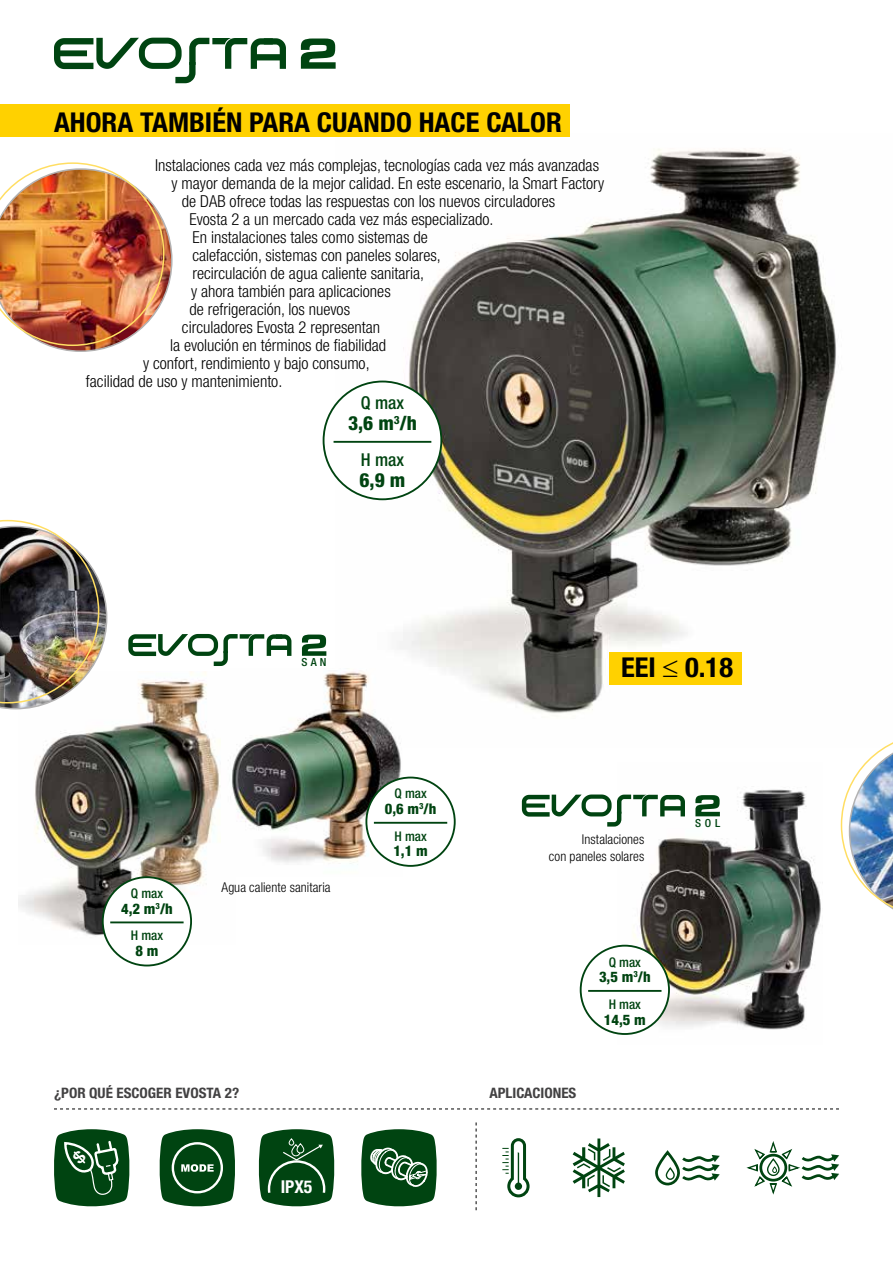
<style>
.page{position:relative;width:893px;height:1263px;background:#fff}
.page>*{position:absolute;margin:0;border:0;box-sizing:border-box;transform-origin:0 0}
.t1{font:700 condensed 27.3px "Helvetica Neue LT";color:#000;scale:1.04 1}
.t2{font:800 condensed 19.5px "Helvetica Neue LT";color:#041}
.t3{font:500 condensed 17.7px "Helvetica Neue LT";color:#041}
.t4{font:700 condensed 17.7px "Helvetica Neue LT";color:#fff}
.t5{font:300 condensed 16.5px "Helvetica Neue LT";color:#000}
.t6{font:800 condensed 14.7px "Helvetica Neue LT";color:#041}
.t7{font:700 condensed 14.4px "Helvetica Neue LT";color:#424142;scale:1.04 1}
.t8{font:300 condensed 13.5px/16.5px "Helvetica Neue LT";letter-spacing:.005em;color:#000;text-align:right}
.t9{font:500 condensed 13.35px "Helvetica Neue LT";color:#041}
.t10{font:500 condensed 11.1px "Helvetica Neue LT";letter-spacing:.3em;color:#041;scale:1.04 1}
</style>
<div class="page">
<img style="left:617px;top:789px;width:204px;height:246px">
<img style="left:19px;top:672px;width:202px;height:273px">
<img style="left:336px;top:149px;width:500px;height:565px">
<div style="left:0;top:104px;width:570px;height:33px;background:#ffd100"></div>
<img style="left:0;top:162px;width:173px;height:190px">
<svg style="left:54px;top:38px;width:232px;height:45px"></svg>
<svg style="left:301px;top:39px;width:35px;height:30px"></svg>
<img style="left:228px;top:668px;width:175px;height:199px">
<svg style="left:522px;top:794px;width:163px;height:32px"></svg>
<svg style="left:695px;top:795px;width:25px;height:21px"></svg>
<svg style="left:128px;top:634px;width:163px;height:32px"></svg>
<svg style="left:302px;top:634px;width:24px;height:22px"></svg>
<img style="left:0;top:520px;width:107px;height:189px">
<img style="left:841px;top:742px;width:52px;height:168px">
<div style="left:324px;top:381px;width:117px;height:118px;background:#fff;border-radius:50%"></div>
<div style="left:323px;top:381px;width:119px;height:119px;border:2px solid #041;border-radius:50%"></div>
<hr style="left:334px;top:441px;width:97px;height:2px;background:#041">
<div style="left:581px;top:946px;width:88px;height:88px;background:#fff;border-radius:50%"></div>
<div style="left:580px;top:945px;width:90px;height:90px;border:2px solid #041;border-radius:50%"></div>
<hr style="left:588px;top:990px;width:73px;height:2px;background:#041">
<div style="left:366px;top:777px;width:89px;height:89px;background:#fff;border-radius:50%"></div>
<div style="left:365px;top:777px;width:91px;height:90px;border:2px solid #041;border-radius:50%"></div>
<hr style="left:374px;top:822px;width:73px;height:2px;background:#041">
<div style="left:103px;top:877px;width:88px;height:88px;background:#fff;border-radius:50%"></div>
<div style="left:102px;top:876px;width:90px;height:90px;border:2px solid #041;border-radius:50%"></div>
<hr style="left:110px;top:921px;width:74px;height:2px;background:#041">
<div style="left:609px;top:652px;width:133px;height:32px;background:#ffd100"></div>
<svg style="left:54px;top:1108px;width:785px;height:102px"></svg>
<h1 class="t1" style="left:54px;top:105px;width:490px">AHORA TAMBIÉN PARA CUANDO HACE CALOR</h1>
<p class="t5" style="left:155px;top:156px;width:446px">Instalaciones cada vez más complejas, tecnologías cada vez más avanzadas</p>
<p class="t5" style="left:171px;top:174px;width:434px">y mayor demanda de la mejor calidad. En este escenario, la Smart Factory</p>
<p class="t5" style="left:182px;top:192px;width:375px">de DAB ofrece todas las respuestas con los nuevos circuladores</p>
<p class="t5" style="left:189px;top:210px;width:305px">Evosta 2 a un mercado cada vez más especializado.</p>
<p class="t5" style="left:192px;top:228px;width:237px">En instalaciones tales como sistemas de</p>
<p class="t5" style="left:192px;top:246px;width:250px">calefacción, sistemas con paneles solares,</p>
<p class="t5" style="left:192px;top:264px;width:233px">recirculación de agua caliente sanitaria,</p>
<p class="t5" style="left:191px;top:282px;width:201px">y ahora también para aplicaciones</p>
<p class="t5" style="left:189px;top:300px;width:162px">de refrigeración, los nuevos</p>
<p class="t5" style="left:182px;top:318px;width:200px">circuladores Evosta 2 representan</p>
<p class="t5" style="left:170px;top:336px;width:218px">la evolución en términos de fiabilidad</p>
<p class="t5" style="left:143px;top:354px;width:228px">y confort, rendimiento y bajo consumo,</p>
<p class="t5" style="left:86px;top:372px;width:198px">facilidad de uso y mantenimiento.</p>
<p class="t3" style="left:361px;top:393px;width:45px">Q max</p>
<p class="t2" style="left:348px;top:411px;width:70px">3,6 m<sup>3</sup>/h</p>
<p class="t3" style="left:361px;top:449px;width:45px">H max</p>
<p class="t2" style="left:359px;top:468px;width:47px">6,9 m</p>
<p class="t10" style="left:301px;top:655px;width:26px">SAN</p>
<p class="t9" style="left:131px;top:885px;width:34px">Q max</p>
<p class="t6" style="left:121px;top:899px;width:53px">4,2 m<sup>3</sup>/h</p>
<p class="t9" style="left:131px;top:928px;width:34px">H max</p>
<p class="t6" style="left:135px;top:942px;width:25px">8 m</p>
<p class="t8" style="left:221px;top:878px;width:111px">Agua caliente sanitaria</p>
<p class="t7" style="left:54px;top:1084px;width:180px">¿POR QUÉ ESCOGER EVOSTA 2?</p>
<p class="t4" style="left:281px;top:1176px;width:33px">IPX5</p>
<p class="t9" style="left:394px;top:786px;width:34px">Q max</p>
<p class="t6" style="left:385px;top:800px;width:53px">0,6 m<sup>3</sup>/h</p>
<p class="t9" style="left:394px;top:828px;width:34px">H max</p>
<p class="t6" style="left:393px;top:842px;width:36px">1,1 m</p>
<h1 class="t1" style="left:621px;top:651px;width:109px">EEI ≤ 0.18</h1>
<p class="t8" style="left:549px;top:831px;width:97px">Instalaciones<br>con paneles solares</p>
<p class="t9" style="left:609px;top:954px;width:34px">Q max</p>
<p class="t6" style="left:599px;top:968px;width:53px">3,5 m<sup>3</sup>/h</p>
<p class="t9" style="left:609px;top:996px;width:34px">H max</p>
<p class="t6" style="left:604px;top:1010px;width:44px">14,5 m</p>
<p class="t7" style="left:489px;top:1084px;width:85px">APLICACIONES</p>
<p class="t10" style="left:695px;top:816px;width:26px">SOL</p>
</div>
